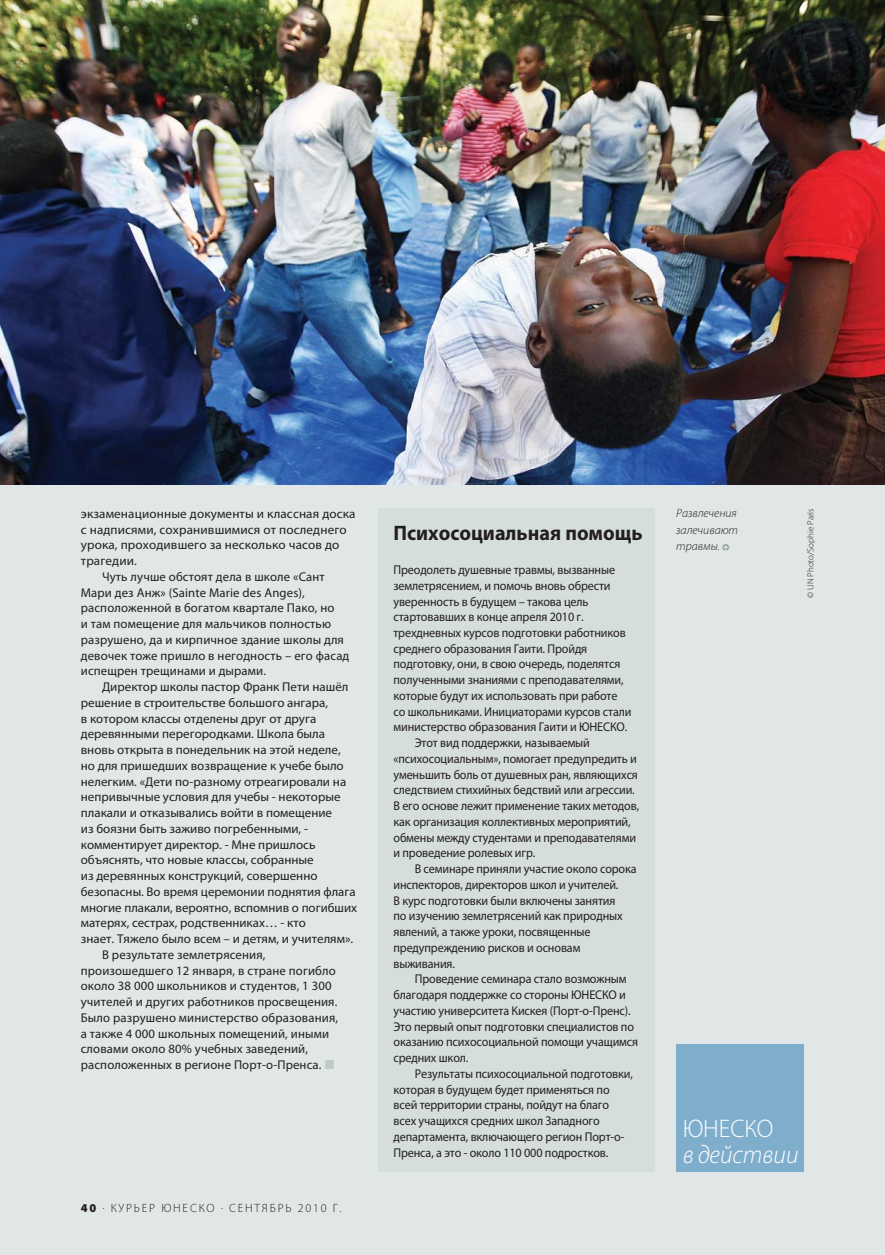
<style>
.page{position:relative;width:885px;height:1255px;background:#fff}
.page>*{position:absolute;margin:0;border:0;box-sizing:border-box;transform-origin:0 0}
.t1{font:italic 300 25.5px "Myriad Pro";color:#fff}
.t2{font:300 25.5px "Myriad Pro";color:#fff}
.t3{font:700 21px "Myriad Pro";color:#231f20;scale:.96 1}
.t4{font:12.75px "Myriad Pro";letter-spacing:-.01em;color:#231f20;scale:.95 1}
.t5{font:12.75px "Myriad Pro";letter-spacing:.01em;color:#231f20}
.t6{font:12.75px "Myriad Pro";letter-spacing:-.01em;color:#231f20}
.t7{font:300 12px "Myriad Pro";letter-spacing:.15em;color:#231f20}
.t8{font:italic 300 12px/16.5px "Myriad Pro";color:#231f20;text-align:justify}
.t9{font:300 9px "Myriad Pro";color:#231f20}
.s1{font-weight:900}
.s2{font-family:"Officina Display ITC Arrows";font-weight:400;font-style:normal;font-size:10.5px;color:#8e9f9c}
</style>
<div class="page">
<div style="left:0;top:0;width:884px;height:1254px;background:#e1e7e6"></div>
<div style="left:378px;top:508px;width:277px;height:663px;background:#d6dedb"></div>
<img style="left:0;top:0;width:884px;height:485px">
<div style="left:676px;top:1044px;width:127px;height:127px;background:#7faecc"></div>
<p class="t5" style="left:81px;top:509px;width:276px">экзаменационные документы и классная доска</p>
<p class="t5" style="left:81px;top:524px;width:267px">с надписями, сохранившимися от последнего</p>
<p class="t5" style="left:81px;top:540px;width:260px">урока, проходившего за несколько часов до</p>
<p class="t5" style="left:81px;top:556px;width:58px">трагедии.</p>
<p class="t5" style="left:102px;top:572px;width:224px">Чуть лучше обстоят дела в школе «Сант</p>
<p class="t5" style="left:81px;top:587px;width:225px">Мари дез Анж» (Sainte Marie des Anges),</p>
<p class="t5" style="left:81px;top:603px;width:255px">расположенной в богатом квартале Пако, но</p>
<p class="t5" style="left:81px;top:619px;width:252px">и там помещение для мальчиков полностью</p>
<p class="t5" style="left:81px;top:635px;width:264px">разрушено, да и кирпичное здание школы для</p>
<p class="t5" style="left:81px;top:650px;width:270px">девочек тоже пришло в негодность – его фасад</p>
<p class="t5" style="left:81px;top:666px;width:187px">испещрен трещинами и дырами.</p>
<p class="t6" style="left:102px;top:682px;width:248px">Директор школы пастор Франк Пети нашёл</p>
<p class="t6" style="left:81px;top:697px;width:249px">решение в строительстве большого ангара,</p>
<p class="t6" style="left:81px;top:713px;width:237px">в котором классы отделены друг от друга</p>
<p class="t6" style="left:81px;top:729px;width:246px">деревянными перегородками. Школа была</p>
<p class="t6" style="left:81px;top:745px;width:261px">вновь открыта в понедельник на этой неделе,</p>
<p class="t6" style="left:81px;top:760px;width:264px">но для пришедших возвращение к учебе было</p>
<p class="t6" style="left:81px;top:776px;width:267px">нелегким. «Дети по-разному отреагировали на</p>
<p class="t6" style="left:81px;top:792px;width:261px">непривычные условия для учебы - некоторые</p>
<p class="t6" style="left:81px;top:808px;width:253px">плакали и отказывались войти в помещение</p>
<p class="t6" style="left:81px;top:823px;width:229px">из боязни быть заживо погребенными, -</p>
<p class="t6" style="left:81px;top:839px;width:236px">комментирует директор. - Мне пришлось</p>
<p class="t6" style="left:81px;top:855px;width:234px">объяснять, что новые классы, собранные</p>
<p class="t6" style="left:81px;top:871px;width:238px">из деревянных конструкций, совершенно</p>
<p class="t6" style="left:81px;top:886px;width:276px">безопасны. Во время церемонии поднятия флага</p>
<p class="t6" style="left:81px;top:902px;width:278px">многие плакали, вероятно, вспомнив о погибших</p>
<p class="t6" style="left:81px;top:918px;width:226px">матерях, сестрах, родственниках… - кто</p>
<p class="t6" style="left:81px;top:934px;width:274px">знает. Тяжело было всем – и детям, и учителям».</p>
<p class="t5" style="left:102px;top:949px;width:165px">В результате землетрясения,</p>
<p class="t5" style="left:81px;top:965px;width:256px">произошедшего 12 января, в стране погибло</p>
<p class="t5" style="left:81px;top:981px;width:252px">около 38 000 школьников и студентов, 1 300</p>
<p class="t5" style="left:81px;top:997px;width:258px">учителей и других работников просвещения.</p>
<p class="t5" style="left:81px;top:1012px;width:259px">Было разрушено министерство образования,</p>
<p class="t5" style="left:81px;top:1028px;width:250px">а также 4 000 школьных помещений, иными</p>
<p class="t5" style="left:81px;top:1044px;width:229px">словами около 80% учебных заведений,</p>
<p class="t5" style="left:81px;top:1060px;width:242px">расположенных в регионе Порт-о-Пренса.</p>
<p class="t7" style="left:81px;top:1203px;width:262px"><span class="s1">40</span> . КУРЬЕР ЮНЕСКО . СЕНТЯБРЬ 2010 Г.</p>
<h2 class="t3" style="left:393px;top:521px;width:261px">Психосоциальная помощь</h2>
<p class="t4" style="left:393px;top:565px;width:235px">Преодолеть душевные травмы, вызванные</p>
<p class="t4" style="left:393px;top:580px;width:230px">землетрясением, и помочь вновь обрести</p>
<p class="t4" style="left:393px;top:596px;width:207px">уверенность в будущем – такова цель</p>
<p class="t4" style="left:393px;top:612px;width:201px">стартовавших в конце апреля 2010 г.</p>
<p class="t4" style="left:393px;top:628px;width:246px">трехдневных курсов подготовки работников</p>
<p class="t4" style="left:393px;top:643px;width:205px">среднего образования Гаити. Пройдя</p>
<p class="t4" style="left:393px;top:659px;width:240px">подготовку, они, в свою очередь, поделятся</p>
<p class="t4" style="left:393px;top:675px;width:244px">полученными знаниями с преподавателями,</p>
<p class="t4" style="left:393px;top:691px;width:237px">которые будут их использовать при работе</p>
<p class="t4" style="left:393px;top:706px;width:252px">со школьниками. Инициаторами курсов стали</p>
<p class="t4" style="left:393px;top:722px;width:247px">министерство образования Гаити и ЮНЕСКО.</p>
<p class="t4" style="left:414px;top:738px;width:186px">Этот вид поддержки, называемый</p>
<p class="t4" style="left:393px;top:754px;width:258px">«психосоциальным», помогает предупредить и</p>
<p class="t4" style="left:393px;top:769px;width:259px">уменьшить боль от душевных ран, являющихся</p>
<p class="t4" style="left:393px;top:785px;width:255px">следствием стихийных бедствий или агрессии.</p>
<p class="t4" style="left:393px;top:801px;width:260px">В его основе лежит применение таких методов,</p>
<p class="t4" style="left:393px;top:816px;width:251px">как организация коллективных мероприятий,</p>
<p class="t4" style="left:393px;top:832px;width:257px">обмены между студентами и преподавателями</p>
<p class="t4" style="left:393px;top:848px;width:151px">и проведение ролевых игр.</p>
<p class="t4" style="left:414px;top:864px;width:235px">В семинаре приняли участие около сорока</p>
<p class="t4" style="left:393px;top:879px;width:238px">инспекторов, директоров школ и учителей.</p>
<p class="t4" style="left:393px;top:895px;width:235px">В курс подготовки были включены занятия</p>
<p class="t4" style="left:393px;top:911px;width:243px">по изучению землетрясений как природных</p>
<p class="t4" style="left:393px;top:927px;width:209px">явлений, а также уроки, посвященные</p>
<p class="t4" style="left:393px;top:942px;width:198px">предупреждению рисков и основам</p>
<p class="t4" style="left:393px;top:958px;width:66px">выживания.</p>
<p class="t4" style="left:414px;top:974px;width:224px">Проведение семинара стало возможным</p>
<p class="t4" style="left:393px;top:990px;width:246px">благодаря поддержке со стороны ЮНЕСКО и</p>
<p class="t4" style="left:393px;top:1005px;width:251px">участию университета Кискея (Порт-о-Пренс).</p>
<p class="t4" style="left:393px;top:1021px;width:255px">Это первый опыт подготовки специалистов по</p>
<p class="t4" style="left:393px;top:1037px;width:259px">оказанию психосоциальной помощи учащимся</p>
<p class="t4" style="left:393px;top:1053px;width:80px">средних школ.</p>
<p class="t4" style="left:414px;top:1068px;width:231px">Результаты психосоциальной подготовки,</p>
<p class="t4" style="left:393px;top:1084px;width:229px">которая в будущем будет применяться по</p>
<p class="t4" style="left:393px;top:1100px;width:228px">всей территории страны, пойдут на благо</p>
<p class="t4" style="left:393px;top:1116px;width:219px">всех учащихся средних школ Западного</p>
<p class="t4" style="left:393px;top:1131px;width:244px">департамента, включающего регион Порт-о-</p>
<p class="t4" style="left:393px;top:1147px;width:227px">Пренса, а это - около 110 000 подростков.</p>
<p class="t8" style="left:676px;top:506px;width:63px">Развлечения залечивают травмы. <span class="s2">L</span></p>
<p class="t9" style="left:807px;top:598px;width:91px;rotate:-90deg">© UN Photo/Sophie Paris</p>
<h1 class="t2" style="left:682px;top:1118px;width:92px">ЮНЕСКО</h1>
<h1 class="t1" style="left:682px;top:1144px;width:117px">в действии</h1>
</div>
